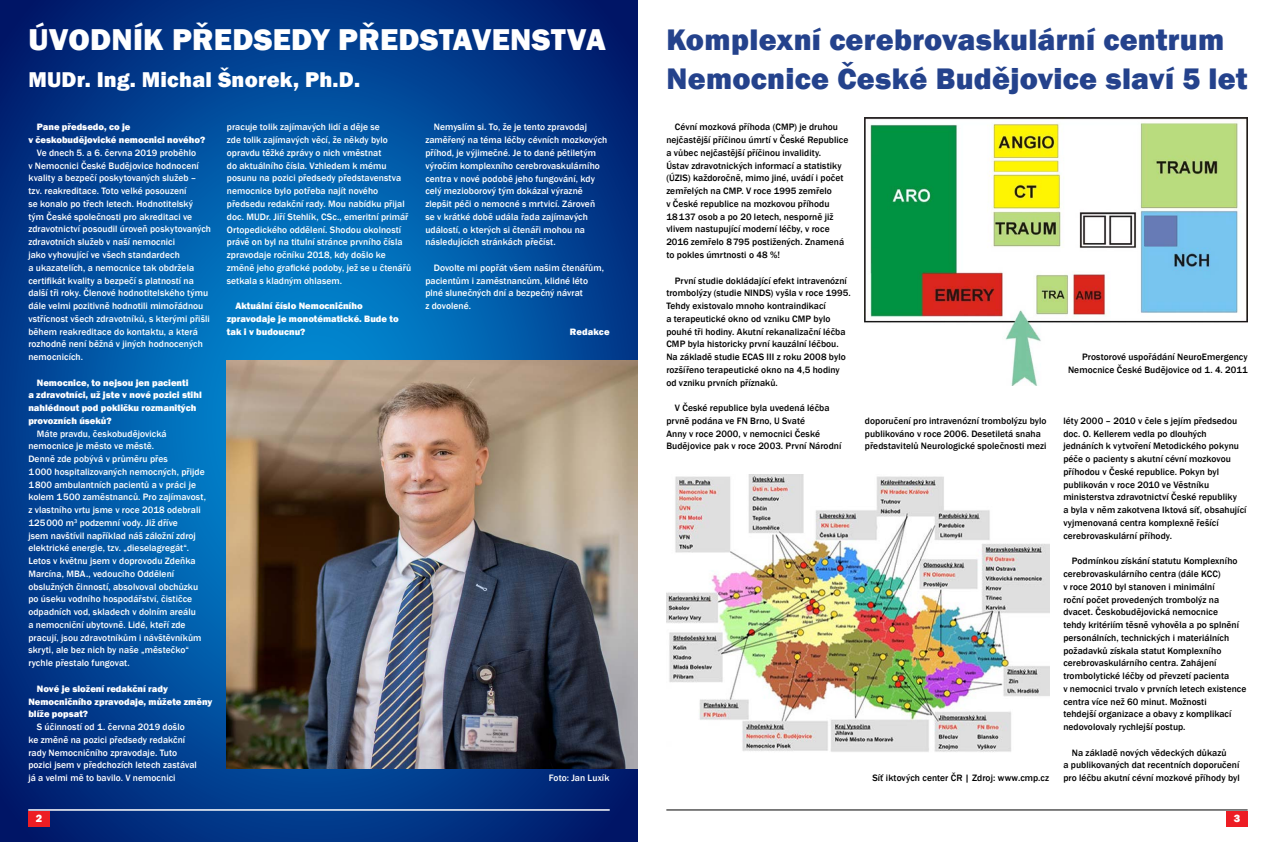
<style>
.page{position:relative;width:1276px;height:842px;background:#fff}
.page>*{position:absolute;margin:0;border:0;box-sizing:border-box;transform-origin:0 0}
.t1{font:800 31px "Franklin Gothic";letter-spacing:.01em;color:#fff}
.t2{font:800 30.6px/38.8px "Franklin Gothic";letter-spacing:.01em;color:#24428c}
.t3{font:800 22px "Franklin Gothic";letter-spacing:.01em;color:#fff}
.t4{font:800 11px "Franklin Gothic";color:#fff}
.t5{font:500 9.5px/12.8px "Franklin Gothic";letter-spacing:.005em;color:#fff}
.t6{font:500 9.5px/12.8px "Franklin Gothic";letter-spacing:.005em;color:#000}
.t7{font:800 9.5px/12.8px "Franklin Gothic";color:#fff}
</style>
<div class="page">
<hr style="left:666px;top:809px;width:581px;height:1px;background:#000">
<div style="left:1226px;top:811px;width:21px;height:15px;background:#ed1d24"></div>
<svg style="left:0;top:0;width:638px;height:842px;background:#014897"></svg>
<div style="left:28px;top:811px;width:22px;height:15px;background:#ed1d24"></div>
<hr style="left:28px;top:809px;width:581px;height:1px;background:#fff">
<img style="left:227px;top:360px;width:411px;height:408px">
<img style="left:666px;top:475px;width:383px;height:277px">
<img style="left:865px;top:118px;width:382px;height:268px">
<h1 class="t1" style="left:28px;top:20px;width:579px">ÚVODNÍK PŘEDSEDY PŘEDSTAVENSTVA</h1>
<h3 class="t3" style="left:28px;top:65px;width:333px">MUDr. Ing. Michal Šnorek, Ph.D.</h3>
<p class="t7" style="left:28px;top:121px;width:178px;text-indent:9px">Pane předsedo, co je<br>v českobudějovické nemocnici nového?</p>
<p class="t5" style="left:28px;top:146px;width:184px;text-indent:9px">Ve dnech 5. a 6. června 2019 proběhlo<br>v Nemocnici České Budějovice hodnocení kvality a bezpečí poskytovaných služeb – tzv. reakreditace. Toto velké posouzení<br>se konalo po třech letech. Hodnotitelský tým České společnosti pro akreditaci ve zdravotnictví posoudil úroveň poskytovaných zdravotních služeb v naší nemocnici<br>jako vyhovující ve všech standardech<br>a ukazatelích, a nemocnice tak obdržela certifikát kvality a bezpečí s platností na další tři roky. Členové hodnotitelského týmu dále velmi pozitivně hodnotili mimořádnou vstřícnost všech zdravotníků, s kterými přišli během reakreditace do kontaktu, a která rozhodně není běžná v jiných hodnocených nemocnicích.</p>
<p class="t7" style="left:28px;top:376px;width:175px;text-indent:9px">Nemocnice, to nejsou jen pacienti<br>a zdravotníci, už jste v nové pozici stihl nahlédnout pod pokličku rozmanitých provozních úseků?</p>
<p class="t5" style="left:28px;top:427px;width:179px;text-indent:9px">Máte pravdu, českobudějovická nemocnice je město ve městě.<br>Denně zde pobývá v průměru přes<br>1000 hospitalizovaných nemocných, přijde 1800 ambulantních pacientů a v práci je kolem 1500 zaměstnanců. Pro zajímavost, z vlastního vrtu jsme v roce 2018 odebrali 125000 m<sup>3</sup> podzemní vody. Již dříve<br>jsem navštívil například náš záložní zdroj elektrické energie, tzv. „dieselagregát“.<br>Letos v květnu jsem v doprovodu Zdeňka Marcína, MBA., vedoucího Oddělení obslužných činností, absolvoval obchůzku po úseku vodního hospodářství, čističce odpadních vod, skladech v dolním areálu<br>a nemocniční ubytovně. Lidé, kteří zde pracují, jsou zdravotníkům i návštěvníkům skryti, ale bez nich by naše „městečko“ rychle přestalo fungovat.</p>
<p class="t7" style="left:28px;top:682px;width:185px;text-indent:9px">Nové je složení redakční rady<br>Nemocničního zpravodaje, můžete změny blíže popsat?</p>
<p class="t5" style="left:28px;top:720px;width:170px;text-indent:9px">S účinností od 1. června 2019 došlo ke změně na pozici předsedy redakční rady Nemocničního zpravodaje. Tuto pozici jsem v předchozích letech zastával já a velmi mě to bavilo. V nemocnici</p>
<p class="t5" style="left:227px;top:121px;width:186px">pracuje tolik zajímavých lidí a děje se<br>zde tolik zajímavých věcí, že někdy bylo opravdu těžké zprávy o nich vměstnat<br>do aktuálního čísla. Vzhledem k mému posunu na pozici předsedy představenstva nemocnice bylo potřeba najít nového předsedu redakční rady. Mou nabídku přijal doc. MUDr. Jiří Stehlík, CSc., emeritní primář Ortopedického oddělení. Shodou okolností právě on byl na titulní stránce prvního čísla zpravodaje ročníku 2018, kdy došlo ke změně jeho grafické podoby, jež se u čtenářů setkala s kladným ohlasem.</p>
<p class="t7" style="left:227px;top:299px;width:173px;text-indent:9px">Aktuální číslo Nemocničního zpravodaje je monotématické. Bude to tak i v budoucnu?</p>
<p class="t5" style="left:425px;top:121px;width:184px;text-indent:9px">Nemyslím si. To, že je tento zpravodaj zaměřený na téma léčby cévních mozkových příhod, je výjimečné. Je to dané pětiletým výročím komplexního cerebrovaskulárního centra v nové podobě jeho fungování, kdy celý mezioborový tým dokázal výrazně zlepšit péči o nemocné s mrtvicí. Zároveň<br>se v krátké době udála řada zajímavých událostí, o kterých si čtenáři mohou na následujících stránkách přečíst.</p>
<p class="t5" style="left:425px;top:261px;width:180px;text-indent:9px">Dovolte mi popřát všem našim čtenářům, pacientům i zaměstnancům, klidné léto plné slunečných dní a bezpečný návrat<br>z dovolené.</p>
<p class="t7" style="left:570px;top:325px;width:41px">Redakce</p>
<p class="t5" style="left:549px;top:771px;width:62px">Foto: Jan Luxík</p>
<h2 class="t2" style="left:666px;top:20px;width:582px">Komplexní cerebrovaskulární centrum<br>Nemocnice České Budějovice slaví 5 let</h2>
<p class="t6" style="left:666px;top:121px;width:183px;text-indent:9px">Cévní mozková příhoda (CMP) je druhou nejčastější příčinou úmrtí v České Republice a vůbec nejčastější příčinou invalidity.<br>Ústav zdravotnických informací a statistiky (ÚZIS) každoročně, mimo jiné, uvádí i počet zemřelých na CMP. V roce 1995 zemřelo<br>v České republice na mozkovou příhodu 18137 osob a po 20 letech, nesporně již vlivem nastupující moderní léčby, v roce 2016 zemřelo 8795 postižených. Znamená to pokles úmrtnosti o 48 %!</p>
<p class="t6" style="left:666px;top:274px;width:186px;text-indent:9px">První studie dokládající efekt intravenózní trombolýzy (studie NINDS) vyšla v roce 1995.<br>Tehdy existovalo mnoho kontraindikací<br>a terapeutické okno od vzniku CMP bylo pouhé tři hodiny. Akutní rekanalizační léčba CMP byla historicky první kauzální léčbou.<br>Na základě studie ECAS III z roku 2008 bylo rozšířeno terapeutické okno na 4,5 hodiny od vzniku prvních příznaků.</p>
<p class="t6" style="left:666px;top:402px;width:177px;text-indent:9px">V České republice byla uvedená léčba prvně podána ve FN Brno, U Svaté<br>Anny v roce 2000, v nemocnici České Budějovice pak v roce 2003. První Národní</p>
<p class="t6" style="left:1068px;top:351px;width:181px;text-align:right">Prostorové uspořádání NeuroEmergency<br>Nemocnice České Budějovice od 1. 4. 2011</p>
<p class="t6" style="left:865px;top:414px;width:183px">doporučení pro intravenózní trombolýzu bylo publikováno v roce 2006. Desetiletá snaha představitelů Neurologické společnosti mezi</p>
<p class="t6" style="left:1063px;top:414px;width:185px">léty 2000 – 2010 v čele s jejím předsedou doc. O. Kellerem vedla po dlouhých jednáních k vytvoření Metodického pokynu péče o pacienty s akutní cévní mozkovou příhodou v České republice. Pokyn byl publikován v roce 2010 ve Věstníku ministerstva zdravotnictví České republiky<br>a byla v něm zakotvena Iktová síť, obsahující vyjmenovaná centra komplexně řešící cerebrovaskulární příhody.</p>
<p class="t6" style="left:1063px;top:555px;width:185px;text-indent:9px">Podmínkou získání statutu Komplexního cerebrovaskulárního centra (dále KCC)<br>v roce 2010 byl stanoven i minimální<br>roční počet provedených trombolýz na dvacet. Českobudějovická nemocnice<br>tehdy kritériím těsně vyhověla a po splnění personálních, technických i materiálních požadavků získala statut Komplexního cerebrovaskulárního centra. Zahájení trombolytické léčby od převzetí pacienta<br>v nemocnici trvalo v prvních letech existence centra více než 60 minut. Možnosti<br>tehdejší organizace a obavy z komplikací nedovolovaly rychlejší postup.</p>
<p class="t6" style="left:1063px;top:746px;width:178px;text-align:center">Na základě nových vědeckých důkazů<br>a publikovaných dat recentních doporučení pro léčbu akutní cévní mozkové příhody byl</p>
<p class="t6" style="left:872px;top:771px;width:178px">Síť iktových center ČR | Zdroj: www.cmp.cz</p>
<p class="t4" style="left:36px;top:811px;width:8px">2</p>
<p class="t4" style="left:1233px;top:811px;width:8px">3</p>
</div>
